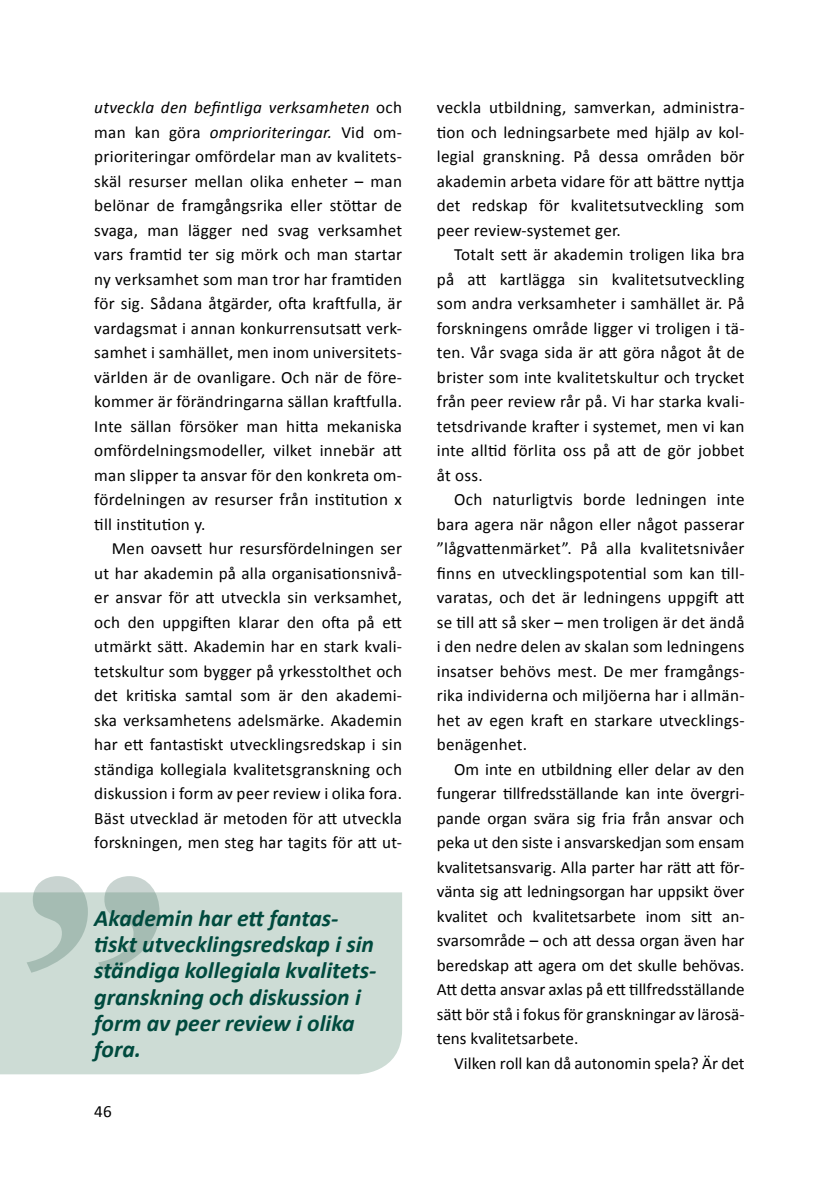
<style>
.page{position:relative;width:839px;height:1186px;background:#fff}
.page>*{position:absolute;margin:0;border:0;box-sizing:border-box;transform-origin:0 0}
.t1{font:700 342.47px "Sabon LT Std";color:#4a7265}
.t2{font:italic 700 23.62px/26.2px "Calibri";color:#004a3e}
.t3{font:17.15px/24.5px "Calibri";letter-spacing:.01em;color:#000;text-align:justify}
.s1{font-style:italic}
</style>
<div class="page">
<div style="left:0;top:892px;width:402px;height:182px;background:#cddcd5"></div>
<p class="t3" style="left:94px;top:95px;width:309px"><span class="s1">utveckla den befintliga verksamheten</span> och man kan göra <span class="s1">omprioriteringar.</span> Vid om&shy;prioriteringar omfördelar man av kvalitets&shy;skäl resurser mellan olika enheter – man belönar de framgångsrika eller stöttar de svaga, man lägger ned svag verksamhet vars framtid ter sig mörk och man startar ny verksamhet som man tror har framtiden för sig. Sådana åtgärder, ofta kraftfulla, är vardagsmat i annan konkurrensutsatt verk&shy;samhet i samhället, men inom universitets&shy;världen är de ovanligare. Och när de före&shy;kommer är förändringarna sällan kraftfulla.<br>Inte sällan försöker man hitta mekaniska omfördelningsmodeller, vilket innebär att man slipper ta ansvar för den konkreta om&shy;fördelningen av resurser från institution x till institution y.</p>
<p class="t3" style="left:94px;top:535px;width:309px;text-indent:17px">Men oavsett hur resursfördelningen ser ut har akademin på alla organisationsnivå&shy;er ansvar för att utveckla sin verksamhet, och den uppgiften klarar den ofta på ett utmärkt sätt. Akademin har en stark kvali&shy;tetskultur som bygger på yrkesstolthet och det kritiska samtal som är den akademi&shy;ska verksamhetens adelsmärke. Akademin har ett fantastiskt utvecklingsredskap i sin ständiga kollegiala kvalitetsgranskning och diskussion i form av peer review i olika fora.<br>Bäst utvecklad är metoden för att utveckla forskningen, men steg har tagits för att ut-</p>
<h1 class="t1" style="left:-2px;top:783px;width:192px">”</h1>
<h2 class="t2" style="left:94px;top:904px;width:283px">Akademin har ett fantas&shy;tiskt utvecklingsredskap i sin ständiga kollegiala kvalitets&shy;granskning och diskussion i form av peer review i olika fora.</h2>
<p class="t3" style="left:94px;top:1097px;width:19px">46</p>
<p class="t3" style="left:437px;top:94px;width:309px">veckla utbildning, samverkan, administra&shy;tion och ledningsarbete med hjälp av kol&shy;legial granskning. På dessa områden bör akademin arbeta vidare för att bättre nyttja det redskap för kvalitetsutveckling som peer review-systemet ger.</p>
<p class="t3" style="left:437px;top:241px;width:309px;text-indent:17px">Totalt sett är akademin troligen lika bra på att kartlägga sin kvalitetsutveckling som andra verksamheter i samhället är. På forskningens område ligger vi troligen i tä&shy;ten. Vår svaga sida är att göra något åt de brister som inte kvalitetskultur och trycket från peer review rår på. Vi har starka kvali&shy;tetsdrivande krafter i systemet, men vi kan inte alltid förlita oss på att de gör jobbet åt oss.</p>
<p class="t3" style="left:437px;top:486px;width:309px;text-indent:17px">Och naturligtvis borde ledningen inte bara agera när någon eller något passerar ”lågvattenmärket”. På alla kvalitetsnivåer finns en utvecklingspotential som kan till&shy;varatas, och det är ledningens uppgift att se till att så sker – men troligen är det ändå i den nedre delen av skalan som ledningens insatser behövs mest. De mer framgångs&shy;rika individerna och miljöerna har i allmän&shy;het av egen kraft en starkare utvecklings&shy;benägenhet.</p>
<p class="t3" style="left:437px;top:756px;width:309px;text-indent:17px">Om inte en utbildning eller delar av den fungerar tillfredsställande kan inte övergri&shy;pande organ svära sig fria från ansvar och peka ut den siste i ansvarskedjan som ensam kvalitetsansvarig. Alla parter har rätt att för&shy;vänta sig att ledningsorgan har uppsikt över kvalitet och kvalitetsarbete inom sitt an&shy;svarsområde – och att dessa organ även har beredskap att agera om det skulle behövas.<br>Att detta ansvar axlas på ett tillfredsställande sätt bör stå i fokus för granskningar av lärosä&shy;tens kvalitetsarbete.</p>
<p class="t3" style="left:454px;top:1050px;width:292px">Vilken roll kan då autonomin spela? Är det</p>
</div>
